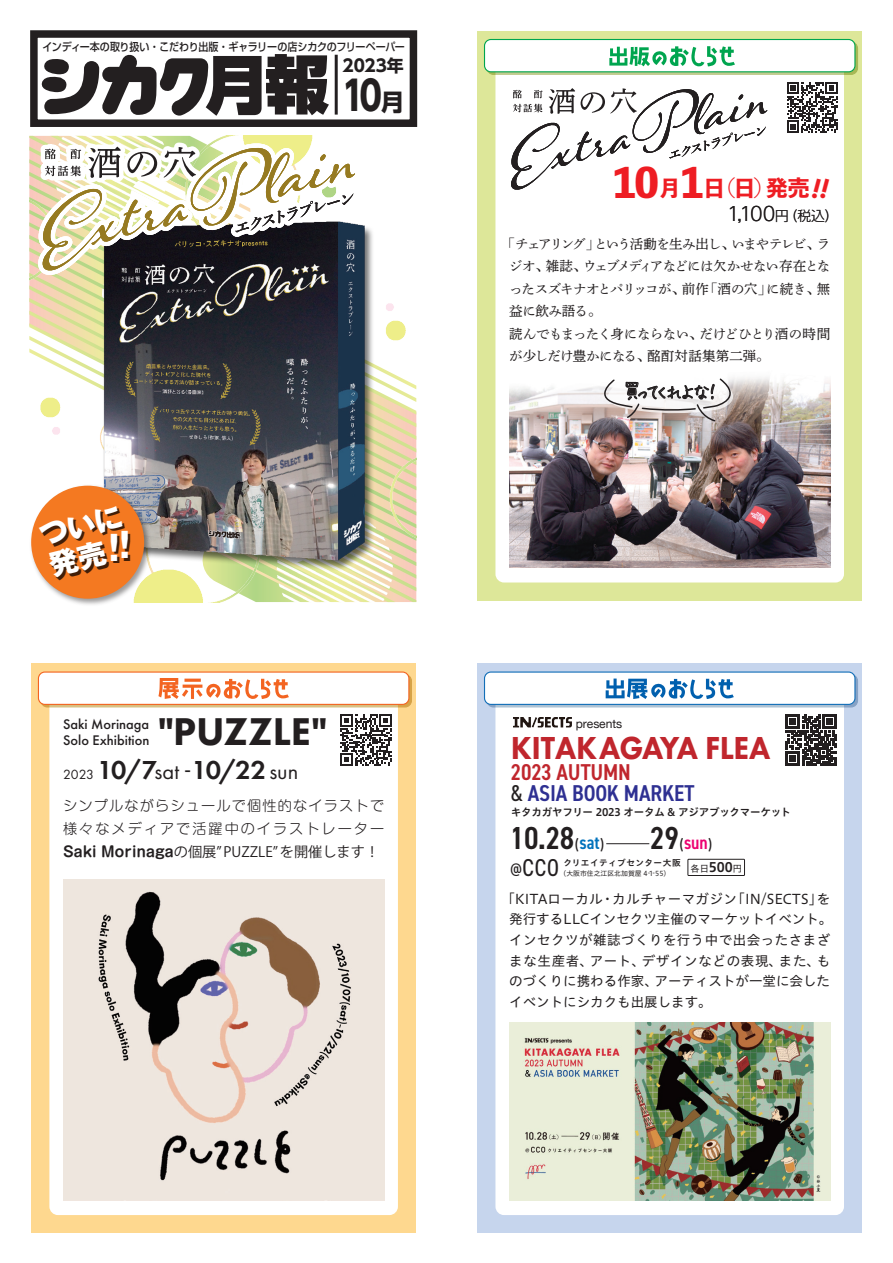
<style>
.page{position:relative;width:893px;height:1263px;background:#fff}
.page>*{position:absolute;margin:0;border:0;box-sizing:border-box;transform-origin:0 0}
.t1{font:900 63.9px "Shin Go Pro";color:#231f20}
.t2{font:800 40.2px "Futura PT";color:#231f20}
.t3{font:800 33.75px "Gothic MB101 Pro";color:#fff}
.t4{font:800 33px "Futura PT";letter-spacing:-.01em;color:#c0262d;scale:.95 1}
.t5{font:600 condensed 31.95px "DIN2014";color:#231f20}
.t6{font:800 28.35px/31.3px "Gothic MB101 Pro";color:#fff}
.t7{font:600 27px "Futura PT";color:#231f20}
.t8{font:condensed 24.45px "DIN2014";color:#231f20}
.t9{font:600 condensed 22.95px/21px "DIN2014";letter-spacing:-.01em;color:#2e3092}
.t10{font:800 21.75px "Toppan Bunkyu Midashi Gothic Std N";color:#ee1d23}
.t11{font:300 19.2px "UD Shin Go NT Pro";color:#231f20}
.t12{font:18.75px "Hui Font";letter-spacing:-.375em;color:#231f20;scale:1.14 1}
.t13{font:600 condensed 18.75px "DIN2014";color:#ed0372}
.t14{font:700 16.95px "UD Shin Go NT Pro";letter-spacing:.005em;color:#231f20}
.t15{font:500 14.4px/16px "Futura PT";color:#231f20}
.t16{font:300 14.25px/22.6px "Shin M Go Pro";letter-spacing:.08em;color:#231f20}
.t17{font:14.25px "Koz Go Pr 6 N";color:#231f20}
.t18{font:13.5px/20.7px "Hiragino UD Sans Std W4";color:#231f20}
.t19{font:13.5px/22.5px "DNP Shuei Y Min Std M";letter-spacing:-.055em;color:#231f20}
.t20{font:12.15px "Helvetica Neue";letter-spacing:-.005em;color:#231f20}
.t21{font:500 11.1px "Shin Go Pro";letter-spacing:-.025em;color:#231f20;scale:.9 1}
.t22{font:10.5px "Hiragino UD Sans Std W6";letter-spacing:-.02em;color:#231f20}
.t23{font:9.3px "Hiragino UD Sans Std W4";color:#231f20}
.t24{font:8.7px "Hiragino UD Sans Std W6";letter-spacing:.05em;color:#231f20}
.t25{font:6.9px "Hiragino UD Sans Std W4";color:#231f20}
.s1{font-family:"UD Shin Go NT Pro";font-weight:700;font-size:40.35px}
.s2{font-family:"UD Shin Go NT Pro";font-weight:700;font-size:23.7px}
.s3{font-weight:400;font-size:13.8px}
.s4{font-weight:400;font-size:22.5px}
.s5{font-family:"Shin M Go Pro De";font-weight:700}
.s6{font-size:40.05px}
.s7{font-size:13.65px}
.s8{color:#c0262d}
.s9{font-weight:400;color:#231f20}
.s10{font-family:"Futura PT";font-weight:400;font-stretch:normal;font-size:15px}
.s11{font-size:18.75px;color:#0072bc}
.s12{font-size:31.95px;color:#231f20}
.s13{font-family:"Futura PT";font-weight:400;font-stretch:normal;font-size:15px;color:#231f20}
.s14{font-size:15.6px}
.s15{font-family:"Hiragino UD Sans Std W6";font-size:13.2px}
</style>
<div class="page">
<div style="left:30px;top:30px;width:387px;height:97px;background:#fff;border:8px solid #231f20"></div>
<img style="left:154px;top:303px;width:262px;height:299px">
<div style="left:477px;top:31px;width:385px;height:570px;background:#dde799"></div>
<div style="left:495px;top:49px;width:349px;height:533px;background:#fff;border-radius:9px"></div>
<svg style="left:487px;top:42px;width:370px;height:32px"></svg>
<div style="left:486px;top:41px;width:372px;height:34px;border:1px solid #83981f;border-radius:6px"></div>
<div style="left:484px;top:40px;width:371px;height:32px;background:#fff;border-radius:6px"></div>
<div style="left:484px;top:39px;width:371px;height:33px;border:1px solid #00a54f;border-radius:6px"></div>
<svg style="left:609px;top:46px;width:126px;height:21px"></svg>
<div style="left:31px;top:663px;width:385px;height:570px;background:#fed88f"></div>
<div style="left:49px;top:681px;width:349px;height:534px;background:#fff;border-radius:9px"></div>
<div style="left:40px;top:674px;width:372px;height:33px;border:1px solid #b08205;border-radius:6px"></div>
<div style="left:38px;top:672px;width:371px;height:32px;background:#fff;border-radius:6px"></div>
<div style="left:38px;top:671px;width:371px;height:34px;border:1px solid #f36421;border-radius:6px"></div>
<svg style="left:158px;top:678px;width:131px;height:21px"></svg>
<img style="left:63px;top:879px;width:321px;height:321px">
<svg style="left:341px;top:714px;width:51px;height:51px"></svg>
<img style="left:102px;top:227px;width:272px;height:344px">
<svg style="left:787px;top:82px;width:51px;height:51px"></svg>
<img style="left:509px;top:377px;width:321px;height:191px">
<svg style="left:511px;top:88px;width:256px;height:102px"></svg>
<svg style="left:590px;top:377px;width:154px;height:46px"></svg>
<svg style="left:29px;top:53px;width:337px;height:379px"></svg>
<div style="left:477px;top:663px;width:385px;height:570px;background:#c6d5ed"></div>
<div style="left:495px;top:681px;width:349px;height:534px;background:#fff;border-radius:9px"></div>
<div style="left:486px;top:674px;width:372px;height:33px;border:1px solid #5b85a9;border-radius:6px"></div>
<div style="left:484px;top:672px;width:371px;height:32px;background:#fff;border-radius:6px"></div>
<div style="left:484px;top:671px;width:371px;height:34px;border:1px solid #136fb8;border-radius:6px"></div>
<svg style="left:606px;top:678px;width:128px;height:21px"></svg>
<img style="left:509px;top:1022px;width:321px;height:178px">
<img style="left:513px;top:717px;width:58px;height:11px">
<svg style="left:786px;top:714px;width:51px;height:51px"></svg>
<hr style="left:606px;top:843px;width:43px;height:1px;background:#231f20">
<div style="left:688px;top:859px;width:57px;height:17px;border:1px solid #231f20"></div>
<img style="left:31px;top:482px;width:123px;height:123px">
<div style="left:31px;top:486px;width:113px;height:113px;background:#f47921;border-radius:50%"></div>
<p class="t21" style="left:42px;top:37px;width:404px">インディー本の取り扱い・こだわり出版・ギャラリーの店シカクのフリーペーパー</p>
<p class="t14" style="left:343px;top:51px;width:63px">2023年</p>
<h1 class="t1" style="left:204px;top:34px;width:202px">月報 <span class="s1">10</span><span class="s2">月</span></h1>
<h3 class="t6" style="left:35px;top:517px;width:86px;rotate:-14deg">ついに発売</h3>
<h3 class="t3" style="left:109px;top:519px;width:23px">!!</h3>
<p class="t15" style="left:63px;top:716px;width:88px">Saki Morinaga<br>Solo Exhibition</p>
<h2 class="t2" style="left:158px;top:706px;width:171px">"PUZZLE"</h2>
<h3 class="t7" style="left:63px;top:753px;width:237px"><span class="s3">2023</span> 10/7<span class="s4">sat -</span>10/22<span class="s4">sun</span></h3>
<p class="t16" style="left:63px;top:793px;width:323px">シンプルながらシュールで個性的なイラストで様々なメディアで活躍中のイラストレーター</p>
<p class="t17" style="left:63px;top:843px;width:318px"><span class="s5">Saki Morinaga</span>の個展” PUZZLE”を開催します！</p>
<h3 class="t10" style="left:613px;top:171px;width:197px"><span class="s6">10</span>月<span class="s6">1</span>日（日）発売</h3>
<h3 class="t11" style="left:727px;top:198px;width:113px">1,100<span class="s7">円（税込）</span></h3>
<p class="t19" style="left:509px;top:232px;width:323px;text-indent:-8px">「チェアリング」という活動を生み出し、いまやテレビ、ラジオ、雑誌、ウェブメディアなどには欠かせない存在となったスズキナオとパリッコが、前作「酒の穴」に続き、無益に飲み語る。<br>読んでもまったく身にならない、だけどひとり酒の時間が少しだけ豊かになる、酩酊対話集第二弾。</p>
<h3 class="t12" style="left:621px;top:379px;width:90px">買ってくれよな！</h3>
<p class="t20" style="left:576px;top:715px;width:48px">presents</p>
<h3 class="t4" style="left:511px;top:727px;width:275px">KITAKAGAYA FLEA</h3>
<h3 class="t9" style="left:511px;top:761px;width:185px"><span class="s8">2023 AUTUMN<br></span><span class="s9">&amp;</span> ASIA BOOK MARKET</h3>
<p class="t22" style="left:511px;top:804px;width:282px">キタカガヤフリー 2023 オータム &amp; アジアブックマーケット</p>
<h3 class="t5" style="left:510px;top:817px;width:96px">10.28<span class="s10">(</span><span class="s11">sat</span><span class="s10">)</span></h3>
<h3 class="t13" style="left:650px;top:830px;width:64px"><span class="s12">29</span><span class="s13">(</span>sun<span class="s13">)</span></h3>
<h3 class="t8" style="left:510px;top:852px;width:50px"><span class="s14">@</span>CCO</h3>
<p class="t24" style="left:563px;top:856px;width:119px">クリエイティブセンター大阪</p>
<p class="t23" style="left:690px;top:862px;width:53px">各日<span class="s15">500</span>円</p>
<p class="t25" style="left:559px;top:868px;width:112px">（大阪市住之江区北加賀屋 4-1-55）</p>
<p class="t18" style="left:509px;top:887px;width:325px;text-indent:-8px">「KITAローカル・カルチャーマガジン「IN/SECTS」を発行するLLCインセクツ主催のマーケットイベント。インセクツが雑誌づくりを行う中で出会ったさまざまな生産者、アート、デザインなどの表現、また、ものづくりに携わる作家、アーティストが一堂に会したイベントにシカクも出展します。</p>
</div>
